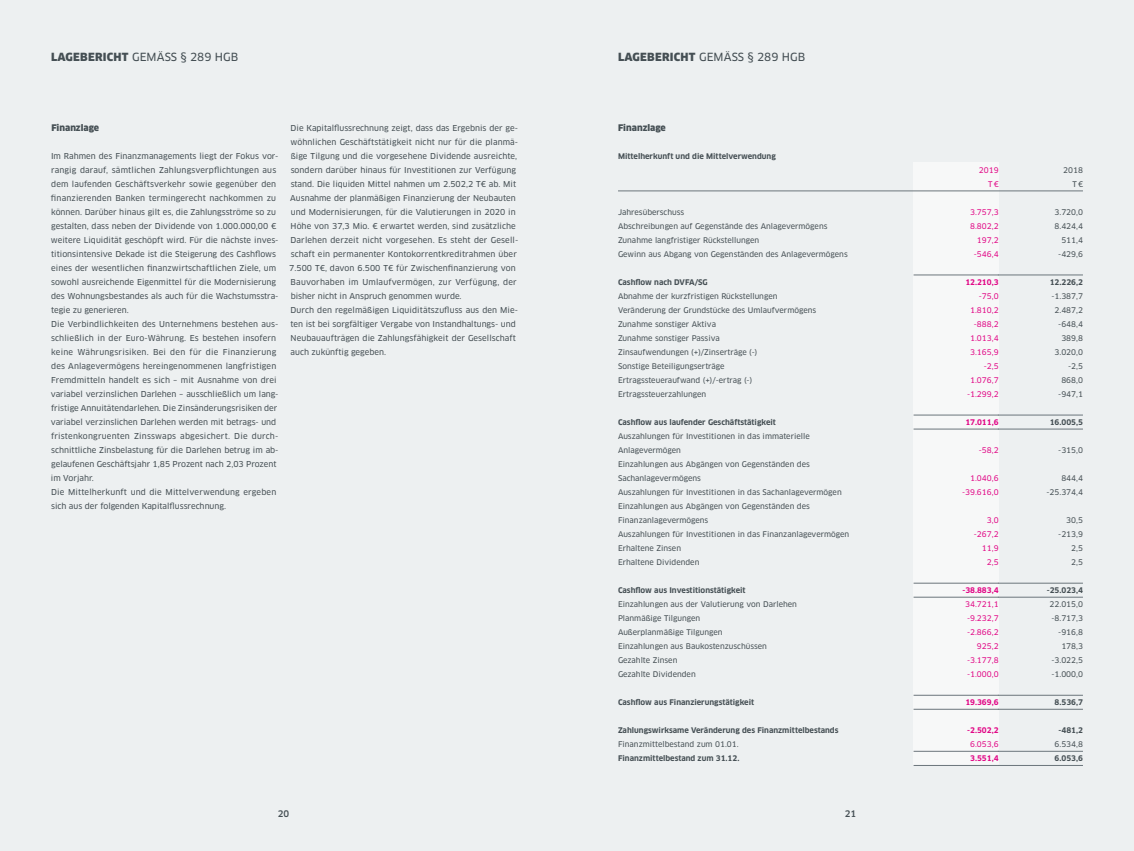
<style>
.page{position:relative;width:1134px;height:851px;background:#fff}
.page>*{position:absolute;margin:0;border:0;box-sizing:border-box;transform-origin:0 0}
.t1{font:900 11px "Clan Pro";letter-spacing:.02em;color:#454f54}
.t2{font:11px "Clan Pro News";letter-spacing:.005em;color:#454f54}
.t3{font:900 8.9px "Clan Pro";letter-spacing:-.01em;color:#454f54}
.t4{font:500 8.9px "Clan Pro";color:#454f54}
.t5{font:8px/14px "Clan Pro News";letter-spacing:.005em;color:#454f54}
.t6{font:7.6px/14px "Clan Pro News";color:#454f54;text-align:right}
.t7{font:700 7.6px "Clan Pro";color:#454f54}
.t8{font:7.6px/14px "Clan Pro News";color:#e10886;text-align:right}
.t9{font:700 7.6px "Clan Pro";color:#e10886}
.s1{font-family:"Clan Pro News";font-weight:400}
</style>
<div class="page">
<div style="left:0;top:0;width:1134px;height:850px;background:#edf0f1"></div>
<div style="left:913px;top:162px;width:86px;height:603px;background:#f7f8f8"></div>
<hr style="left:618px;top:191px;width:465px;height:1px;background:#6b757b">
<hr style="left:998px;top:275px;width:85px;height:1px;background:#6b757b">
<hr style="left:998px;top:415px;width:85px;height:1px;background:#6b757b">
<hr style="left:998px;top:429px;width:85px;height:1px;background:#6b757b">
<hr style="left:998px;top:583px;width:85px;height:1px;background:#6b757b">
<hr style="left:998px;top:597px;width:85px;height:1px;background:#6b757b">
<hr style="left:998px;top:695px;width:85px;height:1px;background:#6b757b">
<hr style="left:998px;top:709px;width:85px;height:1px;background:#6b757b">
<hr style="left:998px;top:751px;width:85px;height:1px;background:#6b757b">
<hr style="left:998px;top:765px;width:85px;height:1px;background:#6b757b">
<hr style="left:913px;top:275px;width:86px;height:1px;background:#6b757b">
<hr style="left:913px;top:415px;width:86px;height:1px;background:#6b757b">
<hr style="left:913px;top:429px;width:86px;height:1px;background:#6b757b">
<hr style="left:913px;top:583px;width:86px;height:1px;background:#6b757b">
<hr style="left:913px;top:597px;width:86px;height:1px;background:#6b757b">
<hr style="left:913px;top:695px;width:86px;height:1px;background:#6b757b">
<hr style="left:913px;top:709px;width:86px;height:1px;background:#6b757b">
<hr style="left:913px;top:751px;width:86px;height:1px;background:#6b757b">
<hr style="left:913px;top:765px;width:86px;height:1px;background:#6b757b">
<h1 class="t1" style="left:51px;top:50px;width:90px">Lagebericht <span class="s1">gem</span></h1>
<h1 class="t2" style="left:157px;top:50px;width:83px">äSS § 289 HGB</h1>
<p class="t3" style="left:51px;top:122px;width:49px">Finanzlage</p>
<p class="t5" style="left:51px;top:149px;width:229px">Im Rahmen des Finanzmanagements liegt der Fokus vor&shy;rangig darauf, sämtlichen Zahlungsverpflichtungen aus dem laufenden Geschäftsverkehr sowie gegenüber den finanzierenden Banken termingerecht nachkommen zu können. Darüber hinaus gilt es, die Zahlungsströme so zu gestalten, dass neben der Dividende von 1.000.000,00 € weitere Liquidität geschöpft wird. Für die nächste inves&shy;titionsintensive Dekade ist die Steigerung des Cashflows eines der wesentlichen finanzwirtschaftlichen Ziele, um sowohl ausreichende Eigenmittel für die Modernisierung des Wohnungsbestandes als auch für die Wachstumsstra&shy;tegie zu generieren.<br>Die Verbindlichkeiten des Unternehmens bestehen aus&shy;schließlich in der Euro-Währung. Es bestehen insofern keine Währungsrisiken. Bei den für die Finanzierung des Anlagevermögens hereingenommenen langfristigen Fremdmitteln handelt es sich – mit Ausnahme von drei variabel verzinslichen Darlehen – ausschließlich um lang&shy;fristige Annuitätendarlehen. Die Zinsänderungsrisiken der variabel verzinslichen Darlehen werden mit betrags- und fristenkongruenten Zinsswaps abgesichert. Die durch&shy;schnittliche Zinsbelastung für die Darlehen betrug im ab&shy;gelaufenen Geschäftsjahr 1,85 Prozent nach 2,03 Prozent im Vorjahr.<br>Die Mittelherkunft und die Mittelverwendung ergeben sich aus der folgenden Kapitalflussrechnung.</p>
<p class="t5" style="left:289px;top:121px;width:230px">Die Kapitalflussrechnung zeigt, dass das Ergebnis der ge&shy;wöhnlichen Geschäftstätigkeit nicht nur für die planmä&shy;ßige Tilgung und die vorgesehene Dividende ausreichte, sondern darüber hinaus für Investitionen zur Verfügung stand. Die liquiden Mittel nahmen um 2.502,2 T€ ab. Mit Ausnahme der planmäßigen Finanzierung der Neubauten und Modernisierungen, für die Valutierungen in 2020 in Höhe von 37,3 Mio. € erwartet werden, sind zusätzliche Darlehen derzeit nicht vorgesehen. Es steht der Gesell&shy;schaft ein permanenter Kontokorrentkreditrahmen über 7.500 T€, davon 6.500 T€ für Zwischenfinanzierung von Bauvorhaben im Umlaufvermögen, zur Verfügung, der bisher nicht in Anspruch genommen wurde.<br>Durch den regelmäßigen Liquiditätszufluss aus den Mie&shy;ten ist bei sorgfältiger Vergabe von Instandhaltungs- und Neubauaufträgen die Zahlungsfähigkeit der Gesellschaft auch zukünftig gegeben.</p>
<h1 class="t1" style="left:618px;top:50px;width:90px">Lagebericht <span class="s1">gem</span></h1>
<h1 class="t2" style="left:724px;top:50px;width:83px">äSS § 289 HGB</h1>
<p class="t3" style="left:618px;top:122px;width:49px">Finanzlage</p>
<p class="t7" style="left:618px;top:151px;width:159px">Mittelherkunft und die Mittelverwendung</p>
<p class="t6" style="left:618px;top:205px;width:231px;text-align:left">Jahresüberschuss<br>Abschreibungen auf Gegenstände des Anlagevermögens Zunahme langfristiger Rückstellungen<br>Gewinn aus Abgang von Gegenständen des Anlagevermögens</p>
<p class="t7" style="left:618px;top:277px;width:91px">Cashflow nach DVFA/SG</p>
<p class="t6" style="left:618px;top:289px;width:200px;text-align:left">Abnahme der kurzfristigen Rückstellungen Veränderung der Grundstücke des Umlaufvermögens Zunahme sonstiger Aktiva<br>Zunahme sonstiger Passiva<br>Zinsaufwendungen (+)/Zinserträge (-)<br>Sonstige Beteiligungserträge<br>Ertragssteueraufwand (+)/-ertrag (-)<br>Ertragssteuerzahlungen</p>
<p class="t7" style="left:618px;top:417px;width:159px">Cashflow aus laufender Geschäftstätigkeit</p>
<p class="t6" style="left:618px;top:429px;width:233px;text-align:left">Auszahlungen für Investitionen in das immaterielle Anlagevermögen<br>Einzahlungen aus Abgängen von Gegenständen des Sachanlagevermögens<br>Auszahlungen für Investitionen in das Sachanlagevermögen Einzahlungen aus Abgängen von Gegenständen des Finanzanlagevermögens<br>Auszahlungen für Investitionen in das Finanzanlagevermögen Erhaltene Zinsen<br>Erhaltene Dividenden</p>
<p class="t7" style="left:618px;top:585px;width:129px">Cashflow aus Investitionstätigkeit</p>
<p class="t6" style="left:618px;top:597px;width:180px;text-align:left">Einzahlungen aus der Valutierung von Darlehen<br>Planmäßige Tilgungen<br>Außerplanmäßige Tilgungen<br>Einzahlungen aus Baukostenzuschüssen<br>Gezahlte Zinsen<br>Gezahlte Dividenden</p>
<p class="t7" style="left:618px;top:697px;width:138px">Cashflow aus Finanzierungstätigkeit</p>
<p class="t7" style="left:618px;top:725px;width:222px">Zahlungswirksame Veränderung des Finanzmittelbestands</p>
<p class="t6" style="left:618px;top:737px;width:122px">Finanzmittelbestand zum 01.01.</p>
<p class="t7" style="left:618px;top:753px;width:123px">Finanzmittelbestand zum 31.12.</p>
<p class="t4" style="left:278px;top:808px;width:13px">20</p>
<p class="t4" style="left:845px;top:808px;width:13px">21</p>
<p class="t8" style="left:979px;top:163px;width:21px">2019<br>T€</p>
<p class="t8" style="left:970px;top:205px;width:30px">3.757,3<br>8.802,2<br>197,2 -546,4</p>
<p class="t9" style="left:965px;top:277px;width:35px">12.210,3</p>
<p class="t8" style="left:967px;top:289px;width:33px">-75,0<br>1.810,2 -888,2<br>1.013,4<br>3.165,9 -2,5<br>1.076,7 -1.299,2</p>
<p class="t9" style="left:965px;top:417px;width:35px">17.011,6</p>
<p class="t8" style="left:979px;top:443px;width:21px">-58,2</p>
<p class="t8" style="left:962px;top:471px;width:38px">1.040,6 -39.616,0</p>
<p class="t8" style="left:974px;top:513px;width:26px">3,0 -267,2<br>11,9<br>2,5</p>
<p class="t9" style="left:962px;top:585px;width:38px">-38.883,4</p>
<p class="t8" style="left:965px;top:597px;width:35px">34.721,1 -9.232,7 -2.866,2<br>925,2 -3.177,8 -1.000,0</p>
<p class="t9" style="left:965px;top:697px;width:35px">19.369,6</p>
<p class="t9" style="left:967px;top:725px;width:33px">-2.502,2</p>
<p class="t8" style="left:970px;top:737px;width:30px">6.053,6</p>
<p class="t9" style="left:970px;top:753px;width:30px">3.551,4</p>
<p class="t6" style="left:1063px;top:163px;width:21px">2018<br>T€</p>
<p class="t6" style="left:1054px;top:205px;width:30px">3.720,0<br>8.424,4<br>511,4 -429,6</p>
<p class="t7" style="left:1050px;top:277px;width:35px">12.226,2</p>
<p class="t6" style="left:1051px;top:289px;width:33px">-1.387,7<br>2.487,2 -648,4<br>389,8<br>3.020,0 -2,5<br>868,0 -947,1</p>
<p class="t7" style="left:1050px;top:417px;width:35px">16.005,5</p>
<p class="t6" style="left:1058px;top:443px;width:26px">-315,0</p>
<p class="t6" style="left:1046px;top:471px;width:38px">844,4 -25.374,4</p>
<p class="t6" style="left:1058px;top:513px;width:26px">30,5 -213,9<br>2,5<br>2,5</p>
<p class="t7" style="left:1047px;top:585px;width:38px">-25.023,4</p>
<p class="t6" style="left:1049px;top:597px;width:35px">22.015,0 -8.717,3 -916,8<br>178,3 -3.022,5 -1.000,0</p>
<p class="t7" style="left:1054px;top:697px;width:30px">8.536,7</p>
<p class="t7" style="left:1058px;top:725px;width:26px">-481,2</p>
<p class="t6" style="left:1054px;top:737px;width:30px">6.534,8</p>
<p class="t7" style="left:1054px;top:753px;width:30px">6.053,6</p>
</div>
